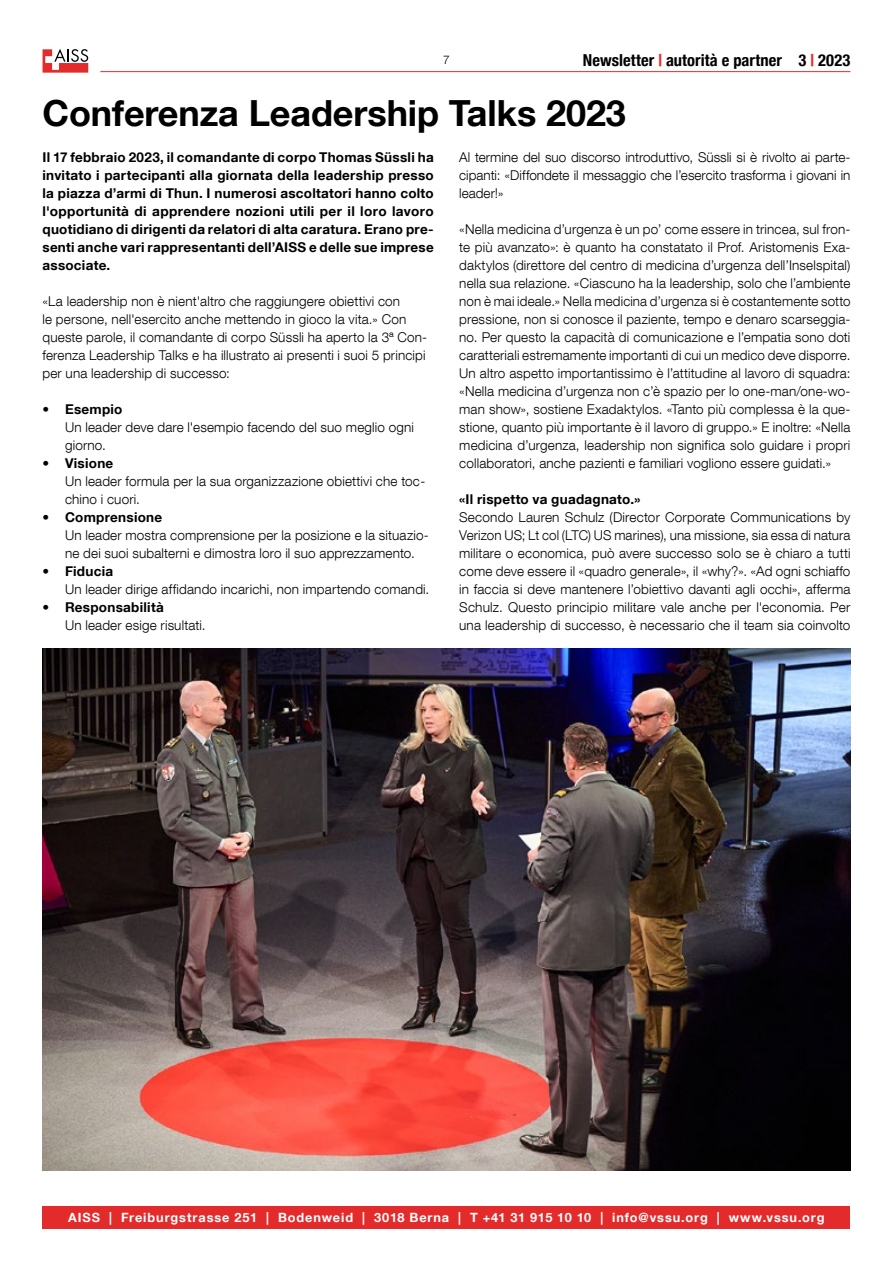
<style>
.page{position:relative;width:893px;height:1263px;background:#fff}
.page>*{position:absolute;margin:0;border:0;box-sizing:border-box;transform-origin:0 0}
.Titel_24{font:700 36px "Helvetica Neue LT Com";letter-spacing:-.005em;color:#000}
.t1{font:700 condensed 16.5px "Helvetica Neue";letter-spacing:.005em;color:#000}
.Grundtext_D{font:300 13.5px/18px "Helvetica Neue LT Com";letter-spacing:.01em;color:#000}
.Lead{font:700 13.5px/18px "Helvetica Neue LT Com";letter-spacing:.02em;color:#000;text-align:justify}
.Untertitel{font:700 13.5px "Helvetica Neue LT Com";letter-spacing:.02em;color:#000}
.t2{font:700 12.75px "Helvetica Neue LT Com";letter-spacing:.07em;color:#fff}
.t3{font:300 12px "Helvetica Neue LT Com";color:#000}
.s1{color:#e42b2b}
.s2{font-weight:700}
</style>
<div class="page">
<div style="left:43px;top:1206px;width:807px;height:23px;background:#e42b2b"></div>
<svg style="left:43px;top:49px;width:45px;height:23px"></svg>
<hr style="left:100px;top:71px;width:750px;height:1px;background:#e42b2b">
<img style="left:43px;top:648px;width:807px;height:522px">
<p class="t3" style="left:443px;top:52px;width:8px">7</p>
<p class="t1" style="left:583px;top:46px;width:269px">Newsletter <span class="s1">|</span> autorità e partner 3 <span class="s1">|</span> 2023</p>
<p class="Titel_24" style="left:43px;top:90px;width:585px">Conferenza Leadership Talks 2023</p>
<p class="Lead" style="left:43px;top:148px;width:393px">Il 17 febbraio 2023, il comandante di corpo Thomas Süssli ha invitato i partecipanti alla giornata della leadership presso la piazza d’armi di Thun. I numerosi ascoltatori hanno colto l'opportunità di apprendere nozioni utili per il loro lavoro quotidiano di dirigenti da relatori di alta caratura. Erano pre&shy;senti anche vari rappresentanti dell’AISS e delle sue imprese associate.</p>
<p class="Grundtext_D" style="left:43px;top:292px;width:386px">«La leadership non è nient'altro che raggiungere obiettivi con<br>le persone, nell'esercito anche mettendo in gioco la vita.» Con queste parole, il comandante di corpo Süssli ha aperto la 3ª Con&shy;ferenza Leadership Talks e ha illustrato ai presenti i suoi 5 principi per una leadership di successo:</p>
<p class="Grundtext_D" style="left:65px;top:400px;width:350px;text-indent:-23px">• <span class="s2">Esempio<br></span>Un leader deve dare l'esempio facendo del suo meglio ogni giorno.</p>
<p class="Grundtext_D" style="left:65px;top:454px;width:362px;text-indent:-23px">• <span class="s2">Visione<br></span>Un leader formula per la sua organizzazione obiettivi che toc&shy;chino i cuori.</p>
<p class="Grundtext_D" style="left:65px;top:508px;width:365px;text-indent:-23px">• <span class="s2">Comprensione<br></span>Un leader mostra comprensione per la posizione e la situazio&shy;ne dei suoi subalterni e dimostra loro il suo apprezzamento.</p>
<p class="Grundtext_D" style="left:65px;top:562px;width:366px;text-indent:-23px">• <span class="s2">Fiducia<br></span>Un leader dirige affidando incarichi, non impartendo comandi.</p>
<p class="Grundtext_D" style="left:65px;top:598px;width:142px;text-indent:-23px">• <span class="s2">Responsabilità<br></span>Un leader esige risultati.</p>
<p class="Grundtext_D" style="left:459px;top:148px;width:393px;text-align:justify">Al termine del suo discorso introduttivo, Süssli si è rivolto ai parte&shy;cipanti: «Diffondete il messaggio che l’esercito trasforma i giovani in leader!»</p>
<p class="Grundtext_D" style="left:459px;top:220px;width:393px;text-align:justify">«Nella medicina d’urgenza è un po’ come essere in trincea, sul fron&shy;te più avanzato»: è quanto ha constatato il Prof. Aristomenis Exa&shy;daktylos (direttore del centro di medicina d’urgenza dell’Inselspital) nella sua relazione. «Ciascuno ha la leadership, solo che l’ambiente non è mai ideale.» Nella medicina d’urgenza si è costantemente sotto pressione, non si conosce il paziente, tempo e denaro scarseggia&shy;no. Per questo la capacità di comunicazione e l’empatia sono doti caratteriali estremamente importanti di cui un medico deve disporre.<br>Un altro aspetto importantissimo è l’attitudine al lavoro di squadra: «Nella medicina d’urgenza non c’è spazio per lo one-man/one-wo&shy;man show», sostiene Exadaktylos. «Tanto più complessa è la que&shy;stione, quanto più importante è il lavoro di gruppo.» E inoltre: «Nella medicina d’urgenza, leadership non significa solo guidare i propri collaboratori, anche pazienti e familiari vogliono essere guidati.»</p>
<p class="Untertitel" style="left:459px;top:491px;width:183px">«Il rispetto va guadagnato.»</p>
<p class="Grundtext_D" style="left:459px;top:508px;width:393px;text-align:justify">Secondo Lauren Schulz (Director Corporate Communications by Verizon US; Lt col (LTC) US marines), una missione, sia essa di natura militare o economica, può avere successo solo se è chiaro a tutti come deve essere il «quadro generale», il «why?». «Ad ogni schiaffo in faccia si deve mantenere l’obiettivo davanti agli occhi», afferma Schulz. Questo principio militare vale anche per l'economia. Per una leadership di successo, è necessario che il team sia coinvolto</p>
<p class="t2" style="left:68px;top:1209px;width:758px">AISS | Freiburgstrasse 251 | Bodenweid | 3018 Berna | T +41 31 915 10 10 | info@vssu.org | www.vssu.org</p>
</div>
